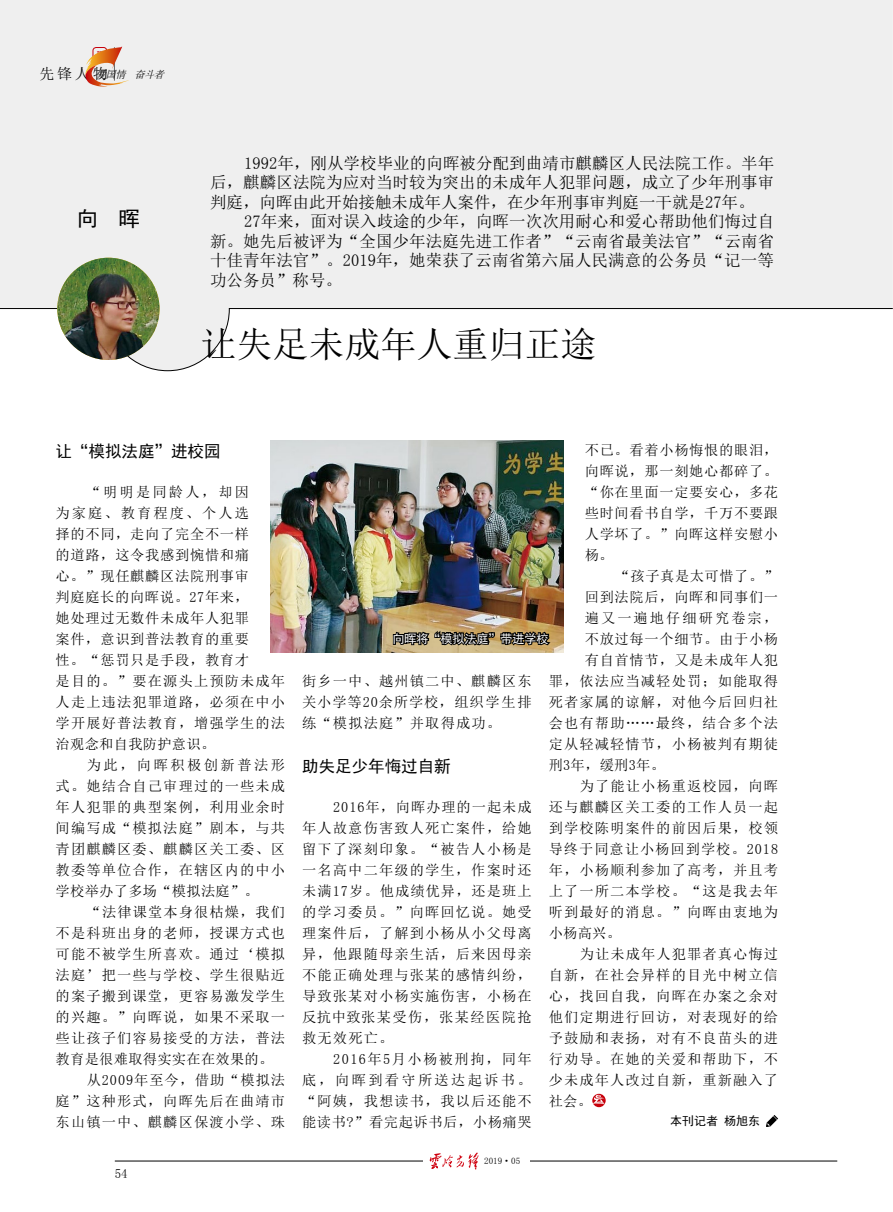
<style>
.page{position:relative;width:893px;height:1212px;background:#fff}
.page>*{position:absolute;margin:0;border:0;box-sizing:border-box;transform-origin:0 0}
.t1{font:36px "Sim Sun";color:#000}
.t2{font:21px "Sim Hei";color:#000}
.t3{font:16.5px/19.5px "Sim Sun";letter-spacing:.005em;color:#000;text-align:justify}
.t4{font:16.5px "Sim Hei";color:#000}
.t5{font:15px "Sim Sun";color:#000}
.t6{font:14.25px/21px "Sim Sun";letter-spacing:.08em;color:#000;text-align:justify}
.t7{font:14.25px/21px "Sim Sun";letter-spacing:.05em;color:#000}
.t8{font:14.25px "Sim Sun";letter-spacing:.02em;color:#000}
.t9{font:14.25px "Sim Sun";letter-spacing:.145em;color:#000}
.t10{font:14.25px "Sim Sun";letter-spacing:.04em;color:#000}
.t11{font:12.75px "Sim Sun";color:#000}
.t12{font:12px "Sim Hei";color:#fff}
.t13{font:12px "Sim Hei";color:#000}
.t14{font:11.55px "Sim Sun";color:#c7000b}
.t15{font:italic 10.2px "Sim Sun";color:#000}
.t16{font:9px "Sim Sun";color:#000}
</style>
<div class="page">
<hr style="left:115px;top:1161px;width:722px;height:1px;background:#000">
<div style="left:423px;top:1152px;width:106px;height:17px;background:#fff"></div>
<svg style="left:430px;top:1152px;width:48px;height:17px"></svg>
<svg style="left:0;top:0;width:893px;height:371px"></svg>
<svg style="left:592px;top:1094px;width:14px;height:13px"></svg>
<svg style="left:593px;top:1095px;width:12px;height:9px"></svg>
<svg style="left:766px;top:1115px;width:12px;height:12px"></svg>
<img style="left:270px;top:441px;width:293px;height:211px">
<svg style="left:392px;top:624px;width:161px;height:23px;background:#756443"></svg>
<img style="left:57px;top:258px;width:103px;height:102px;border-radius:51px">
<svg style="left:85px;top:47px;width:44px;height:40px"></svg>
<p class="t14" style="left:97px;top:49px;width:7px">R</p>
<p class="t5" style="left:40px;top:66px;width:70px">先锋人物</p>
<p class="t15" style="left:96px;top:69px;width:73px">爱国情 奋斗者</p>
<h2 class="t2" style="left:77px;top:208px;width:64px">向 晖</h2>
<p class="t3" style="left:210px;top:153px;width:566px;text-indent:34px">1992年，刚从学校毕业的向晖被分配到曲靖市麒麟区人民法院工作。半年后，麒麟区法院为应对当时较为突出的未成年人犯罪问题，成立了少年刑事审判庭，向晖由此开始接触未成年人案件，在少年刑事审判庭一干就是27年。</p>
<p class="t3" style="left:210px;top:211px;width:566px;text-indent:34px">27年来，面对误入歧途的少年，向晖一次次用耐心和爱心帮助他们悔过自新。她先后被评为“全国少年法庭先进工作者”“云南省最美法官”“云南省十佳青年法官”。2019年，她荣获了云南省第六届人民满意的公务员“记一等功公务员”称号。</p>
<h1 class="t1" style="left:200px;top:326px;width:397px">让失足未成年人重归正途</h1>
<p class="t4" style="left:56px;top:443px;width:167px">让“模拟法庭”进校园</p>
<p class="t7" style="left:56px;top:481px;width:231px;text-indent:31px">“明明是同龄人，却因<br>为家庭、教育程度、个人选<br>择的不同，走向了完全不一样<br>的道路，这令我感到惋惜和痛<br>心。”现任麒麟区法院刑事审<br>判庭庭长的向晖说。27年来，<br>她处理过无数件未成年人犯罪<br>案件，意识到普法教育的重要<br>性。“惩罚只是手段，教育才<br>是目的。”要在源头上预防未成年人走上违法犯罪道路，必须在中小学开展好普法教育，增强学生的法治观念和自我防护意识。</p>
<p class="t6" style="left:56px;top:754px;width:231px;text-indent:31px">为此，向晖积极创新普法形式。她结合自己审理过的一些未成年人犯罪的典型案例，利用业余时间编写成“模拟法庭”剧本，与共青团麒麟区委、麒麟区关工委、区教委等单位合作，在辖区内的中小学校举办了多场“模拟法庭”。</p>
<p class="t6" style="left:87px;top:901px;width:200px">“法律课堂本身很枯燥，我们</p>
<p class="t6" style="left:56px;top:922px;width:231px">不是科班出身的老师，授课方式也</p>
<p class="t6" style="left:56px;top:943px;width:231px">可能不被学生所喜欢。通过‘模拟</p>
<p class="t6" style="left:56px;top:964px;width:231px">法庭’把一些与学校、学生很贴近</p>
<p class="t6" style="left:56px;top:985px;width:231px">的案子搬到课堂，更容易激发学生</p>
<p class="t6" style="left:56px;top:1006px;width:231px">的兴趣。”向晖说，如果不采取一</p>
<p class="t6" style="left:56px;top:1027px;width:231px">些让孩子们容易接受的方法，普法</p>
<p class="t8" style="left:56px;top:1052px;width:219px">教育是很难取得实实在在效果的。</p>
<p class="t6" style="left:87px;top:1069px;width:200px">从2009年至今，借助“模拟法</p>
<p class="t6" style="left:56px;top:1090px;width:231px">庭”这种形式，向晖先后在曲靖市</p>
<p class="t6" style="left:56px;top:1111px;width:231px">东山镇一中、麒麟区保渡小学、珠</p>
<p class="t11" style="left:115px;top:1166px;width:14px">54</p>
<p class="t6" style="left:585px;top:439px;width:195px">不已。看着小杨悔恨的眼泪，向晖说，那一刻她心都碎了。“你在里面一定要安心，多花些时间看书自学，千万不要跟人学坏了。”向晖这样安慰小杨。</p>
<p class="t10" style="left:616px;top:569px;width:164px">“孩子真是太可惜了。”</p>
<p class="t7" style="left:585px;top:586px;width:195px">回到法院后，向晖和同事们一</p>
<p class="t9" style="left:585px;top:611px;width:195px">遍又一遍地仔细研究卷宗，</p>
<p class="t7" style="left:585px;top:628px;width:195px">不放过每一个细节。由于小杨</p>
<p class="t7" style="left:585px;top:649px;width:195px">有自首情节，又是未成年人犯</p>
<p class="t6" style="left:549px;top:670px;width:231px">罪，依法应当减轻处罚；如能取得</p>
<p class="t6" style="left:549px;top:691px;width:231px">死者家属的谅解，对他今后回归社</p>
<p class="t6" style="left:549px;top:712px;width:231px">会也有帮助……最终，结合多个法</p>
<p class="t6" style="left:549px;top:733px;width:231px">定从轻减轻情节，小杨被判有期徒</p>
<p class="t6" style="left:549px;top:754px;width:118px">刑3年，缓刑3年。</p>
<p class="t6" style="left:580px;top:775px;width:200px">为了能让小杨重返校园，向晖</p>
<p class="t6" style="left:549px;top:796px;width:231px">还与麒麟区关工委的工作人员一起</p>
<p class="t6" style="left:549px;top:817px;width:231px">到学校陈明案件的前因后果，校领</p>
<p class="t6" style="left:549px;top:838px;width:231px">导终于同意让小杨回到学校。2018</p>
<p class="t6" style="left:549px;top:859px;width:231px">年，小杨顺利参加了高考，并且考</p>
<p class="t6" style="left:549px;top:880px;width:231px">上了一所二本学校。“这是我去年</p>
<p class="t6" style="left:549px;top:901px;width:231px">听到最好的消息。”向晖由衷地为</p>
<p class="t6" style="left:549px;top:922px;width:74px">小杨高兴。</p>
<p class="t6" style="left:580px;top:943px;width:200px">为让未成年人犯罪者真心悔过</p>
<p class="t6" style="left:549px;top:964px;width:231px">自新，在社会异样的目光中树立信</p>
<p class="t6" style="left:549px;top:985px;width:231px">心，找回自我，向晖在办案之余对</p>
<p class="t6" style="left:549px;top:1006px;width:231px">他们定期进行回访，对表现好的给</p>
<p class="t6" style="left:549px;top:1027px;width:231px">予鼓励和表扬，对有不良苗头的进</p>
<p class="t6" style="left:549px;top:1048px;width:231px">行劝导。在她的关爱和帮助下，不</p>
<p class="t6" style="left:549px;top:1069px;width:231px">少未成年人改过自新，重新融入了</p>
<p class="t6" style="left:549px;top:1091px;width:45px">社会。</p>
<p class="t13" style="left:670px;top:1115px;width:91px">本刊记者 杨旭东</p>
<p class="t12" style="left:393px;top:632px;width:157px">向晖将“模拟法庭”带进学校</p>
<p class="t6" style="left:302px;top:670px;width:231px">街乡一中、越州镇二中、麒麟区东关小学等20余所学校，组织学生排练“模拟法庭”并取得成功。</p>
<p class="t4" style="left:302px;top:758px;width:150px">助失足少年悔过自新</p>
<p class="t6" style="left:302px;top:796px;width:231px;text-indent:31px">2016年，向晖办理的一起未成年人故意伤害致人死亡案件，给她留下了深刻印象。“被告人小杨是一名高中二年级的学生，作案时还未满17岁。他成绩优异，还是班上的学习委员。”向晖回忆说。她受理案件后，了解到小杨从小父母离异，他跟随母亲生活，后来因母亲不能正确处理与张某的感情纠纷，导致张某对小杨实施伤害，小杨在反抗中致张某受伤，张某经医院抢救无效死亡。</p>
<p class="t6" style="left:302px;top:1048px;width:231px;text-indent:31px">2016年5月小杨被刑拘，同年底，向晖到看守所送达起诉书。“阿姨，我想读书，我以后还能不能读书?”看完起诉书后，小杨痛哭</p>
<p class="t16" style="left:484px;top:1156px;width:37px">2019·05</p>
</div>
